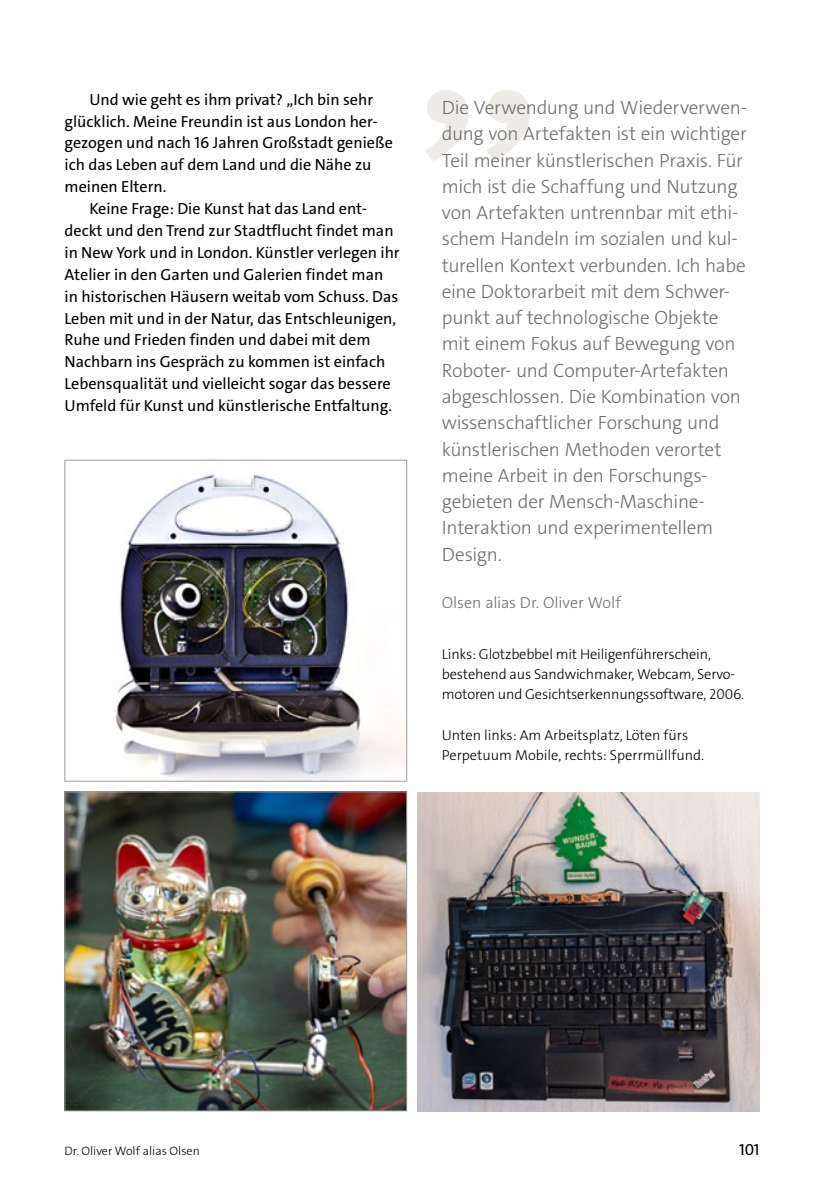
<style>
.page{position:relative;width:834px;height:1191px;background:#fff}
.page>*{position:absolute;margin:0;border:0;box-sizing:border-box;transform-origin:0 0}
.t1{font:300 19.25px/26.2px "The Sans C4 s";letter-spacing:-.015em;color:#6f6f6e}
.t2{font:16.1px "The Sans C4 s";color:#000}
.t3{font:300 16.1px "The Sans C4 s";letter-spacing:-.01em;color:#6f6f6e}
.t4{font:300 14.35px/20.1px "The Sans C4 s";letter-spacing:-.01em;color:#000}
.t5{font:300 12.25px "The Sans C4 s";color:#000}
</style>
<div class="page">
<svg style="left:425px;top:90px;width:105px;height:71px"></svg>
<img style="left:417px;top:792px;width:342px;height:319px">
<img style="left:66px;top:793px;width:339px;height:316px">
<div style="left:64px;top:791px;width:343px;height:320px;border:1px solid #9c9d9d"></div>
<img style="left:115px;top:471px;width:290px;height:308px">
<div style="left:64px;top:460px;width:343px;height:321px;border:1px solid #9c9d9d"></div>
<p class="t2" style="left:89px;top:89px;width:285px">Und wie geht es ihm privat? „Ich bin sehr</p>
<p class="t2" style="left:64px;top:111px;width:314px">glücklich. Meine Freundin ist aus London her-</p>
<p class="t2" style="left:64px;top:133px;width:330px">gezogen und nach 16 Jahren Großstadt genieße</p>
<p class="t2" style="left:64px;top:155px;width:308px">ich das Leben auf dem Land und die Nähe zu</p>
<p class="t2" style="left:64px;top:176px;width:103px">meinen Eltern.</p>
<p class="t2" style="left:89px;top:198px;width:279px">Keine Frage: Die Kunst hat das Land ent-</p>
<p class="t2" style="left:64px;top:220px;width:330px">deckt und den Trend zur Stadtflucht findet man</p>
<p class="t2" style="left:64px;top:242px;width:336px">in New York und in London. Künstler verlegen ihr</p>
<p class="t2" style="left:64px;top:264px;width:320px">Atelier in den Garten und Galerien findet man</p>
<p class="t2" style="left:64px;top:286px;width:335px">in historischen Häusern weitab vom Schuss. Das</p>
<p class="t2" style="left:64px;top:308px;width:333px">Leben mit und in der Natur, das Entschleunigen,</p>
<p class="t2" style="left:64px;top:330px;width:307px">Ruhe und Frieden finden und dabei mit dem</p>
<p class="t2" style="left:64px;top:351px;width:322px">Nachbarn ins Gespräch zu kommen ist einfach</p>
<p class="t2" style="left:64px;top:373px;width:327px">Lebensqualität und vielleicht sogar das bessere</p>
<p class="t2" style="left:64px;top:395px;width:329px">Umfeld für Kunst und künstlerische Entfaltung.</p>
<p class="t1" style="left:441px;top:95px;width:307px">Die Verwendung und Wiederverwen&shy;dung von Artefakten ist ein wichtiger Teil meiner künstlerischen Praxis. Für mich ist die Schaffung und Nutzung von Artefakten untrennbar mit ethi&shy;schem Handeln im sozialen und kul&shy;turellen Kontext verbunden. Ich habe eine Doktorarbeit mit dem Schwer&shy;punkt auf technologische Objekte mit einem Fokus auf Bewegung von Roboter- und Computer-Artefakten abgeschlossen. Die Kombination von wissenschaftlicher Forschung und künstlerischen Methoden verortet meine Arbeit in den Forschungs&shy;gebieten der Mensch-Maschine-Interaktion und experimentellem Design.</p>
<p class="t3" style="left:441px;top:592px;width:181px">Olsen alias Dr. Oliver Wolf</p>
<p class="t4" style="left:441px;top:644px;width:304px">Links: Glotzbebbel mit Heiligenführerschein, bestehend aus Sandwichmaker, Webcam, Servo&shy;motoren und Gesichtserkennungssoftware, 2006.</p>
<p class="t4" style="left:441px;top:725px;width:264px">Unten links: Am Arbeitsplatz, Löten fürs<br>Perpetuum Mobile, rechts: Sperrmüllfund.</p>
<p class="t5" style="left:64px;top:1143px;width:137px">Dr. Oliver Wolf alias Olsen</p>
<p class="t2" style="left:738px;top:1139px;width:22px">101</p>
</div>
